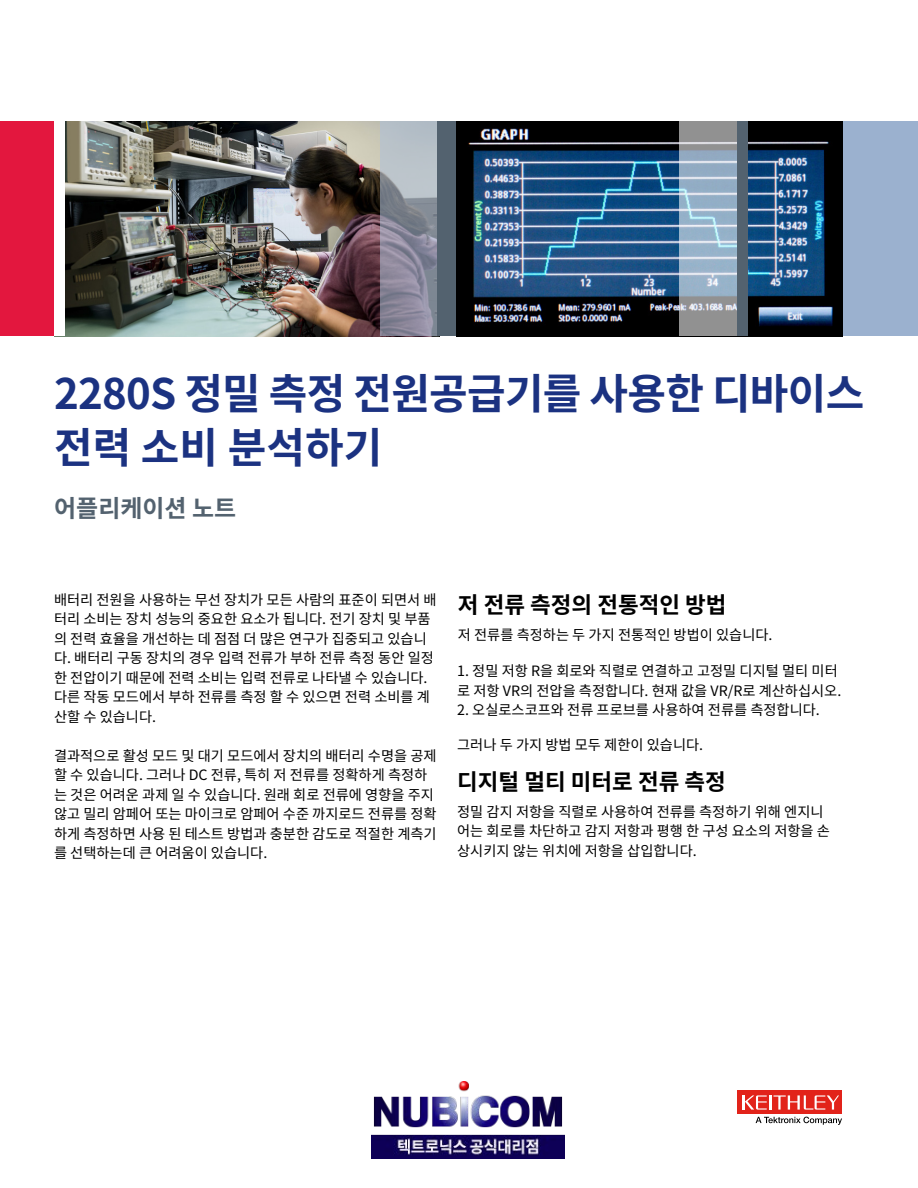
<style>
.page{position:relative;width:918px;height:1188px;background:#fff}
.page>*{position:absolute;margin:0;border:0;box-sizing:border-box;transform-origin:0 0}
.t1{font:700 42px/54px "Noto Sans KR";letter-spacing:-.02em;color:#1b3281}
.t2{font:700 24px "Noto Sans KR";color:#53626f}
.t3{font:700 22.5px "Noto Sans KR";color:#000}
.t4{font:14.25px/19.5px "Noto Sans KR";color:#000}
</style>
<div class="page">
<div style="left:738px;top:1091px;width:104px;height:23px;background:#e2231a"></div>
<svg style="left:742px;top:1095px;width:97px;height:15px"></svg>
<svg style="left:756px;top:1117px;width:86px;height:8px"></svg>
<div style="left:0;top:122px;width:54px;height:214px;background:#e3173e"></div>
<div style="left:747px;top:122px;width:171px;height:214px;background:#9bb1cf"></div>
<img style="left:65px;top:122px;width:315px;height:214px">
<svg style="left:380px;top:122px;width:57px;height:214px;background:#9699a7"></svg>
<div style="left:437px;top:122px;width:21px;height:214px;background:#53626f"></div>
<img style="left:457px;top:122px;width:385px;height:214px">
<svg style="left:680px;top:122px;width:57px;height:214px;background:#9eaebd"></svg>
<div style="left:737px;top:122px;width:10px;height:214px;background:#53626f"></div>
<img style="left:371px;top:1081px;width:194px;height:78px">
<h1 class="t1" style="left:54px;top:368px;width:812px">2280S 정밀 측정 전원공급기를 사용한 디바이스 전력 소비 분석하기</h1>
<h2 class="t2" style="left:54px;top:495px;width:184px">어플리케이션 노트</h2>
<p class="t4" style="left:54px;top:590px;width:384px">배터리 전원을 사용하는 무선 장치가 모든 사람의 표준이 되면서 배 터리 소비는 장치 성능의 중요한 요소가 됩니다. 전기 장치 및 부품 의 전력 효율을 개선하는 데 점점 더 많은 연구가 집중되고 있습니 다. 배터리 구동 장치의 경우 입력 전류가 부하 전류 측정 동안 일정 한 전압이기 때문에 전력 소비는 입력 전류로 나타낼 수 있습니다. 다른 작동 모드에서 부하 전류를 측정 할 수 있으면 전력 소비를 계 산할 수 있습니다.</p>
<p class="t4" style="left:54px;top:746px;width:384px">결과적으로 활성 모드 및 대기 모드에서 장치의 배터리 수명을 공제 할 수 있습니다. 그러나 DC 전류, 특히 저 전류를 정확하게 측정하 는 것은 어려운 과제 일 수 있습니다. 원래 회로 전류에 영향을 주지 않고 밀리 암페어 또는 마이크로 암페어 수준 까지로드 전류를 정확 하게 측정하면 사용 된 테스트 방법과 충분한 감도로 적절한 계측기 를 선택하는데 큰 어려움이 있습니다.</p>
<h3 class="t3" style="left:458px;top:592px;width:270px">저 전류 측정의 전통적인 방법</h3>
<p class="t4" style="left:458px;top:625px;width:316px">저 전류를 측정하는 두 가지 전통적인 방법이 있습니다.</p>
<p class="t4" style="left:457px;top:661px;width:386px">1. 정밀 저항 R을 회로와 직렬로 연결하고 고정밀 디지털 멀티 미터 로 저항 VR의 전압을 측정합니다. 현재 값을 VR/R로 계산하십시오.</p>
<p class="t4" style="left:457px;top:700px;width:364px">2. 오실로스코프와 전류 프로브를 사용하여 전류를 측정합니다.</p>
<p class="t4" style="left:457px;top:736px;width:247px">그러나 두 가지 방법 모두 제한이 있습니다.</p>
<h3 class="t3" style="left:457px;top:769px;width:270px">디지털 멀티 미터로 전류 측정</h3>
<p class="t4" style="left:457px;top:802px;width:374px">정밀 감지 저항을 직렬로 사용하여 전류를 측정하기 위해 엔지니 어는 회로를 차단하고 감지 저항과 평행 한 구성 요소의 저항을 손 상시키지 않는 위치에 저항을 삽입합니다.</p>
</div>
